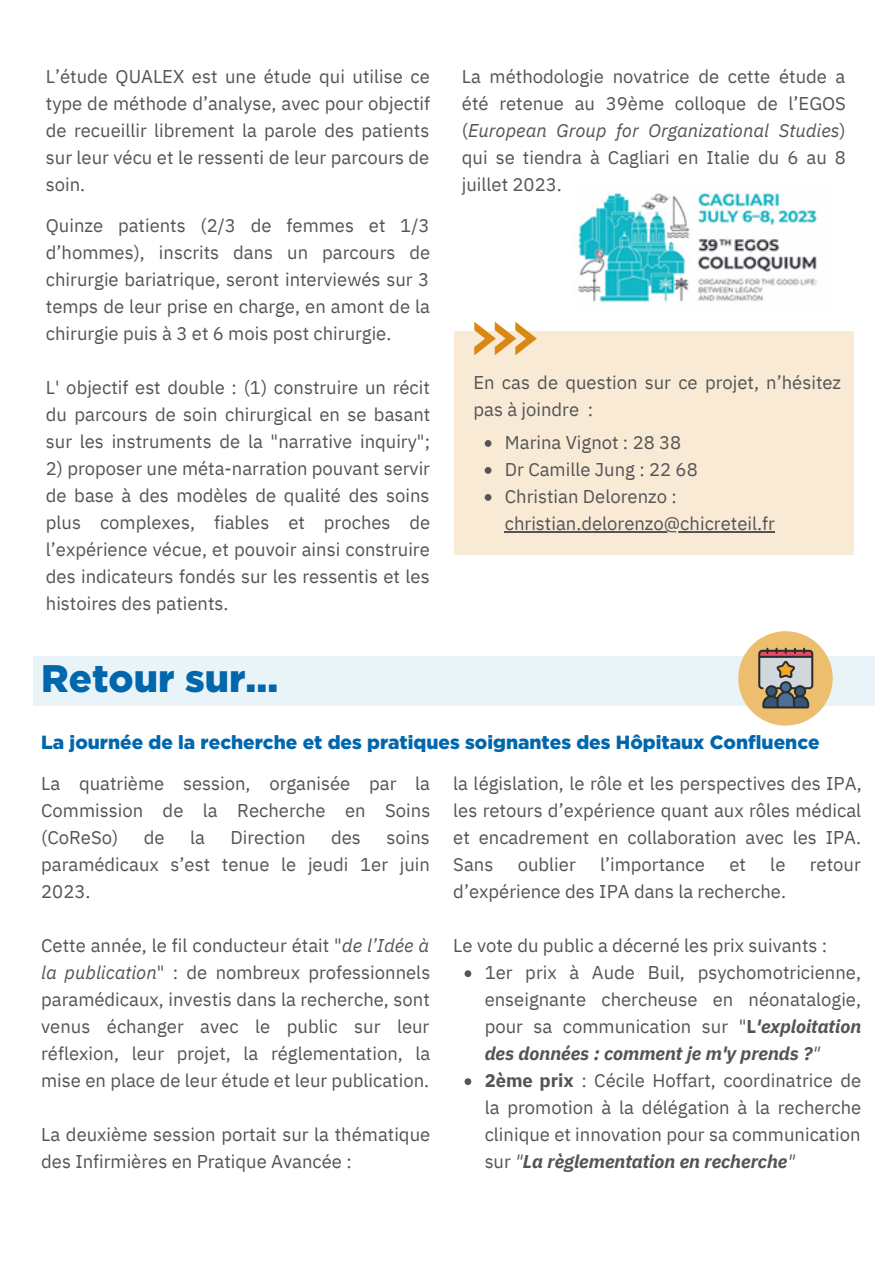
<style>
.page{position:relative;width:893px;height:1264px;background:#fff}
.page>*{position:absolute;margin:0;border:0;box-sizing:border-box;transform-origin:0 0}
.t1{font:900 38.4px "Gotham";color:#0067ad}
.t2{font:900 19.05px "Gotham";color:#0067ad}
.t3{font:18.45px/27px "IBM Plex Sans";color:#545454;text-align:justify}
.s1{font-style:italic}
.s2{font-weight:700}
.s3{font-weight:700;font-style:italic}
</style>
<div class="page">
<img style="left:578px;top:193px;width:239px;height:109px">
<div style="left:454px;top:331px;width:399px;height:223px;background:#f8ead5"></div>
<svg style="left:474px;top:322px;width:63px;height:33px"></svg>
<div style="left:34px;top:656px;width:840px;height:49px;background:#e9f4f9"></div>
<div style="left:738px;top:631px;width:94px;height:94px;background:#edbe6e;border-radius:50%"></div>
<svg style="left:758px;top:647px;width:55px;height:61px"></svg>
<svg style="left:484px;top:440px;width:7px;height:7px"></svg>
<svg style="left:484px;top:467px;width:7px;height:7px"></svg>
<svg style="left:484px;top:494px;width:7px;height:7px"></svg>
<hr style="left:505px;top:531px;width:269px;height:1px;background:#545454">
<svg style="left:464px;top:970px;width:7px;height:7px"></svg>
<svg style="left:464px;top:1078px;width:7px;height:6px"></svg>
<p class="t3" style="left:46px;top:63px;width:386px">L’étude QUALEX est une étude qui utilise ce type de méthode d’analyse, avec pour objectif de recueillir librement la parole des patients sur leur vécu et le ressenti de leur parcours de soin.</p>
<p class="t3" style="left:46px;top:211px;width:386px">Quinze patients (2/3 de femmes et 1/3 d’hommes), inscrits dans un parcours de chirurgie bariatrique, seront interviewés sur 3 temps de leur prise en charge, en amont de la chirurgie puis à 3 et 6 mois post chirurgie.</p>
<p class="t3" style="left:46px;top:373px;width:386px">L' objectif est double : (1) construire un récit du parcours de soin chirurgical en se basant sur les instruments de la "narrative inquiry";</p>
<p class="t3" style="left:46px;top:454px;width:386px">2) proposer une méta-narration pouvant servir de base à des modèles de qualité des soins plus complexes, fiables et proches de l’expérience vécue, et pouvoir ainsi construire des indicateurs fondés sur les ressentis et les histoires des patients.</p>
<p class="t1" style="left:41px;top:655px;width:238px">Retour sur...</p>
<p class="t3" style="left:462px;top:63px;width:385px">La méthodologie novatrice de cette étude a été retenue au 39ème colloque de l’EGOS (<span class="s1">European Group for Organizational Studies</span>) qui se tiendra à Cagliari en Italie du 6 au 8 juillet 2023.</p>
<p class="t3" style="left:473px;top:368px;width:369px">En cas de question sur ce projet, n’hésitez pas à joindre :</p>
<p class="t3" style="left:505px;top:428px;width:178px">Marina Vignot : 28 38</p>
<p class="t3" style="left:505px;top:455px;width:194px">Dr Camille Jung : 22 68</p>
<p class="t3" style="left:505px;top:482px;width:271px">Christian Delorenzo : christian.delorenzo@chicreteil.fr</p>
<p class="t2" style="left:41px;top:730px;width:780px">La journée de la recherche et des pratiques soignantes des Hôpitaux Confluence</p>
<p class="t3" style="left:41px;top:770px;width:390px">La quatrième session, organisée par la Commission de la Recherche en Soins (CoReSo)</p>
<p class="t3" style="left:41px;top:824px;width:390px;text-indent:345px">soins paramédicaux s’est tenue le jeudi 1er juin 2023.</p>
<p class="t3" style="left:41px;top:931px;width:390px">Cette année, le fil conducteur était "<span class="s1">de l’Idée à la publication</span>" : de nombreux professionnels paramédicaux, investis dans la recherche, sont venus échanger avec le public sur leur réflexion, leur projet, la réglementation, la mise en place de leur étude et leur publication.</p>
<p class="t3" style="left:41px;top:1120px;width:390px">La deuxième session portait sur la thématique des Infirmières en Pratique Avancée :</p>
<p class="t3" style="left:144px;top:824px;width:22px">de</p>
<p class="t3" style="left:190px;top:824px;width:16px">la</p>
<p class="t3" style="left:230px;top:824px;width:77px">Direction</p>
<p class="t3" style="left:331px;top:824px;width:31px">des</p>
<p class="t3" style="left:453px;top:770px;width:410px">la législation, le rôle et les perspectives des IPA, les retours d’expérience quant aux rôles médical et encadrement en collaboration avec les IPA.<br>Sans</p>
<p class="t3" style="left:517px;top:850px;width:60px">oublier</p>
<p class="t3" style="left:600px;top:850px;width:106px">l’importance</p>
<p class="t3" style="left:729px;top:850px;width:18px">et</p>
<p class="t3" style="left:770px;top:850px;width:17px">le</p>
<p class="t3" style="left:809px;top:850px;width:52px">retour</p>
<p class="t3" style="left:453px;top:877px;width:334px">d’expérience des IPA dans la recherche.</p>
<p class="t3" style="left:453px;top:931px;width:375px">Le vote du public a décerné les prix suivants :</p>
<p class="t3" style="left:484px;top:958px;width:378px">1er prix à Aude Buil, psychomotricienne, enseignante chercheuse en néonatalogie, pour sa communication sur "<span class="s2">L</span><span class="s3">'exploitation des données : comment je m'y prends ?</span><span class="s1">"</span></p>
<p class="t3" style="left:484px;top:1066px;width:378px"><span class="s2">2ème prix</span> : Cécile Hoffart, coordinatrice de la promotion à la délégation à la recherche clinique et innovation pour sa communication sur <span class="s1">"</span><span class="s3">La règlementation en recherche</span><span class="s1">"</span></p>
</div>
